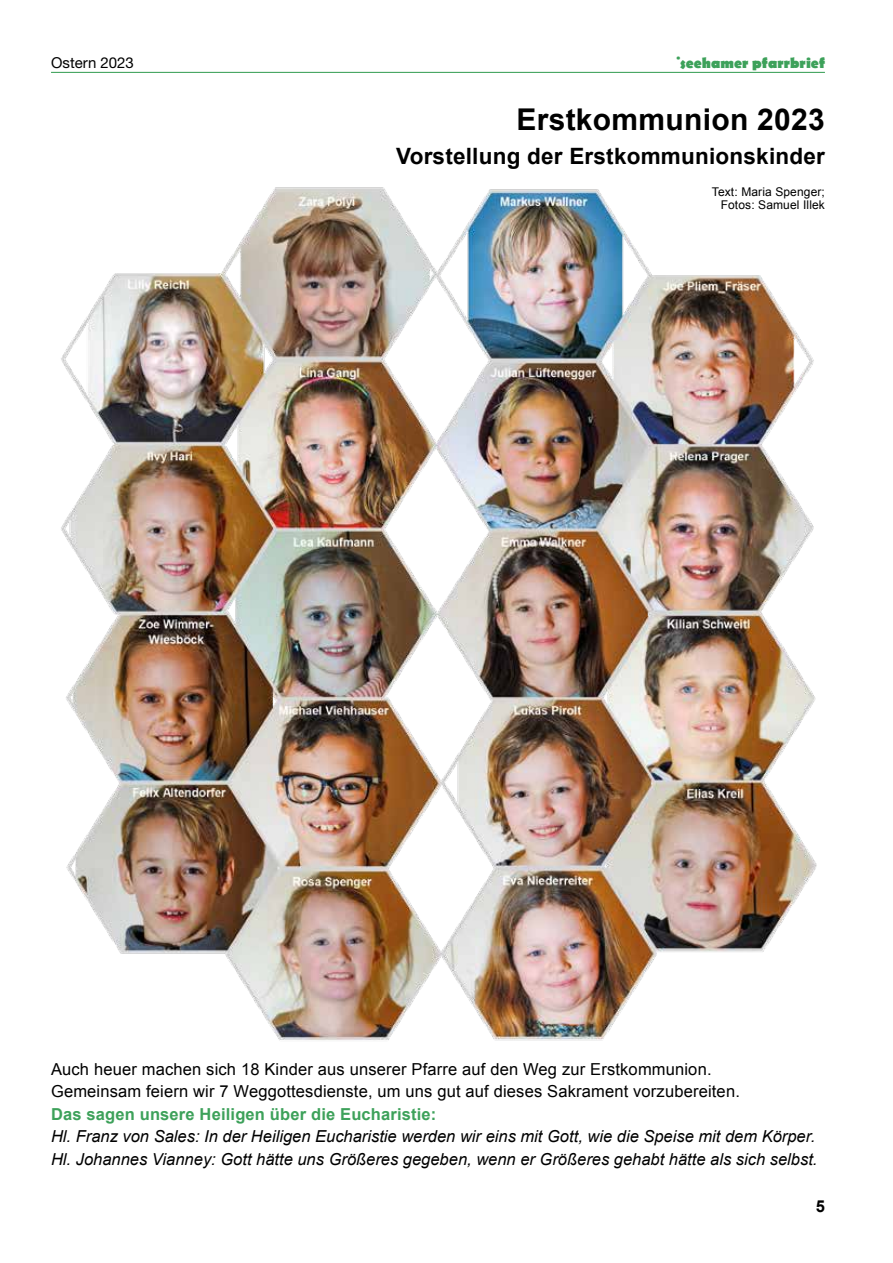
<style>
.page{position:relative;width:893px;height:1263px;background:#fff}
.page>*{position:absolute;margin:0;border:0;box-sizing:border-box;transform-origin:0 0}
.t1{font:700 30px "Arial";letter-spacing:.01em;color:#000}
.t2{font:700 22.5px "Arial";letter-spacing:.01em;color:#000}
.t3{font:italic 16.5px/22.5px "Arial";color:#000}
.t4{font:16.5px/22.5px "Arial";letter-spacing:.01em;color:#000}
.t5{font:700 16.5px "Arial";letter-spacing:.01em;color:#3da15a}
.t6{font:700 16.5px "Arial";color:#000}
.t7{font:700 15px "Berlin Sans FB";color:#3da15a}
.t8{font:15px "Helvetica Neue LT Pro";letter-spacing:.005em;color:#000}
.t9{font:12px/13.5px "Arial";letter-spacing:.01em;color:#000;text-align:right}
</style>
<div class="page">
<hr style="left:51px;top:72px;width:774px;height:1px;background:#3da15a">
<img style="left:61px;top:187px;width:756px;height:854px">
<p class="t8" style="left:51px;top:53px;width:84px">Ostern 2023</p>
<p class="t7" style="left:676px;top:54px;width:151px">˙seehamer pfarrbrief</p>
<h1 class="t1" style="left:516px;top:99px;width:310px">Erstkommunion 2023</h1>
<h2 class="t2" style="left:396px;top:141px;width:430px">Vorstellung der Erstkommunionskinder</h2>
<p class="t9" style="left:712px;top:185px;width:114px">Text: Maria Spenger;<br>Fotos: Samuel Illek</p>
<p class="t4" style="left:51px;top:1058px;width:690px">Auch heuer machen sich 18 Kinder aus unserer Pfarre auf den Weg zur Erstkommunion.<br>Gemeinsam feiern wir 7 Weggottesdienste, um uns gut auf dieses Sakrament vorzubereiten.</p>
<p class="t5" style="left:51px;top:1103px;width:387px">Das sagen unsere Heiligen über die Eucharistie:</p>
<p class="t3" style="left:51px;top:1125px;width:768px">Hl. Franz von Sales: In der Heiligen Eucharistie werden wir eins mit Gott, wie die Speise mit dem Körper.<br>Hl. Johannes Vianney: Gott hätte uns Größeres gegeben, wenn er Größeres gehabt hätte als sich selbst.</p>
<p class="t6" style="left:816px;top:1195px;width:11px">5</p>
</div>
